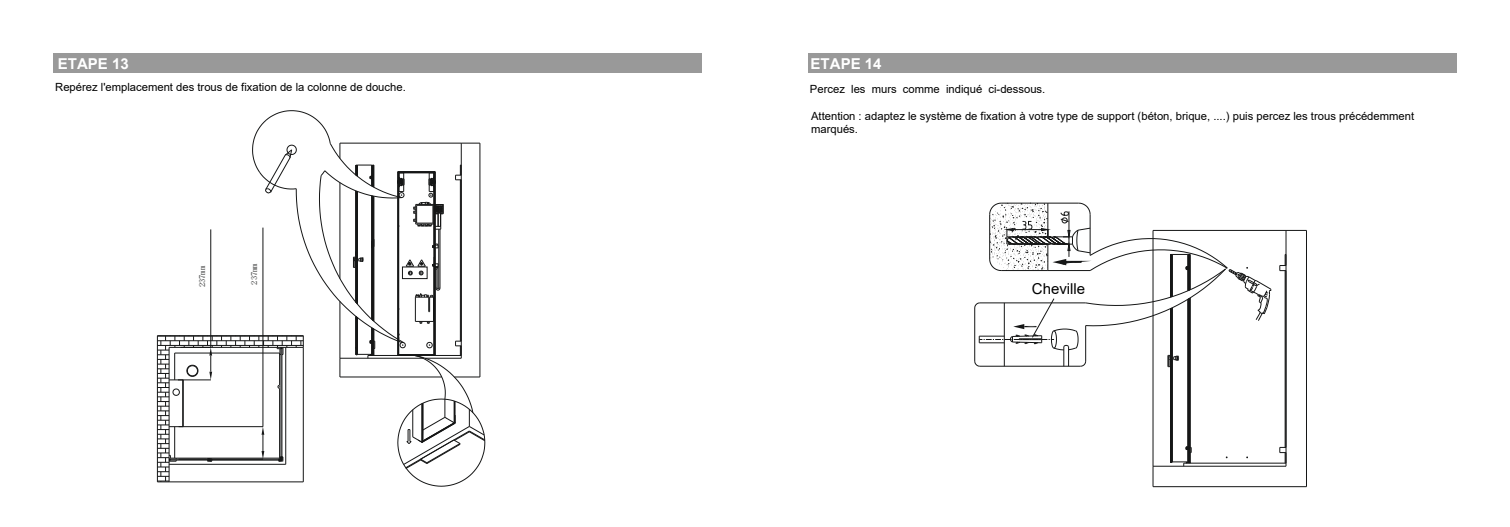
<style>
.page{position:relative;width:1510px;height:527px;background:#fff}
.page>*{position:absolute;margin:0;border:0;box-sizing:border-box;transform-origin:0 0}
.t1{font:700 15px "Arial";color:#fff}
.t2{font:15px "Arial";color:#000}
.t3{font:11.25px/13.5px "Arial";color:#000}
.t4{font:8.5px "Sim Sun";color:#151616}
.s1{font-style:inherit}
</style>
<div class="page">
<div style="left:808px;top:53px;width:648px;height:20px;background:#999"></div>
<div style="left:53px;top:53px;width:649px;height:20px;background:#999"></div>
<hr style="left:1183px;top:462px;width:103px;height:1px;background:#151616">
<hr style="left:1172px;top:307px;width:1px;height:154px;background:#151616">
<hr style="left:1187px;top:299px;width:1px;height:162px;background:#151616">
<hr style="left:1188px;top:298px;width:1px;height:164px;background:#151616">
<hr style="left:1171px;top:307px;width:1px;height:155px;background:#151616">
<hr style="left:1170px;top:308px;width:1px;height:154px;background:#151616">
<hr style="left:1306px;top:230px;width:1px;height:256px;background:#151616">
<hr style="left:1153px;top:486px;width:153px;height:1px;background:#151616">
<svg style="left:1152px;top:466px;width:1px;height:20px"></svg>
<hr style="left:1153px;top:465px;width:133px;height:1px;background:#151616">
<hr style="left:1285px;top:230px;width:1px;height:236px;background:#151616">
<svg style="left:1286px;top:230px;width:20px;height:1px"></svg>
<hr style="left:1152px;top:230px;width:1px;height:236px;background:#151616">
<hr style="left:1153px;top:230px;width:133px;height:1px;background:#151616">
<hr style="left:1284px;top:270px;width:1px;height:177px;background:#151616">
<hr style="left:1190px;top:297px;width:1px;height:165px;background:#151616">
<svg style="left:1185px;top:446px;width:7px;height:7px"></svg>
<svg style="left:1170px;top:461px;width:20px;height:5px"></svg>
<svg style="left:1279px;top:447px;width:7px;height:15px"></svg>
<svg style="left:1279px;top:254px;width:7px;height:17px"></svg>
<hr style="left:1189px;top:298px;width:1px;height:164px;background:#151616">
<svg style="left:974px;top:202px;width:297px;height:165px"></svg>
<svg style="left:157px;top:110px;width:328px;height:376px"></svg>
<h1 class="t1" style="left:58px;top:53px;width:72px">ETAPE 13</h1>
<h1 class="t1" style="left:810px;top:53px;width:72px">ETAPE 14</h1>
<p class="t3" style="left:55px;top:80px;width:352px">Repérez l'emplacement des trous de fixation de la colonne de douche.</p>
<p class="t4" style="left:198px;top:287px;width:23px;rotate:-90deg">237mm</p>
<p class="t4" style="left:250px;top:284px;width:23px;rotate:-90deg">237mm</p>
<p class="t3" style="left:810px;top:82px;width:237px">Percez les murs comme indiqué ci-dessous.</p>
<p class="t3" style="left:811px;top:109px;width:604px">Attention : adaptez le système de fixation à votre type de support (béton, brique, ....) puis percez les <span class="s1">trous précédemment marqués.</span></p>
<h1 class="t2" style="left:1031px;top:278px;width:55px">Cheville</h1>
</div>
